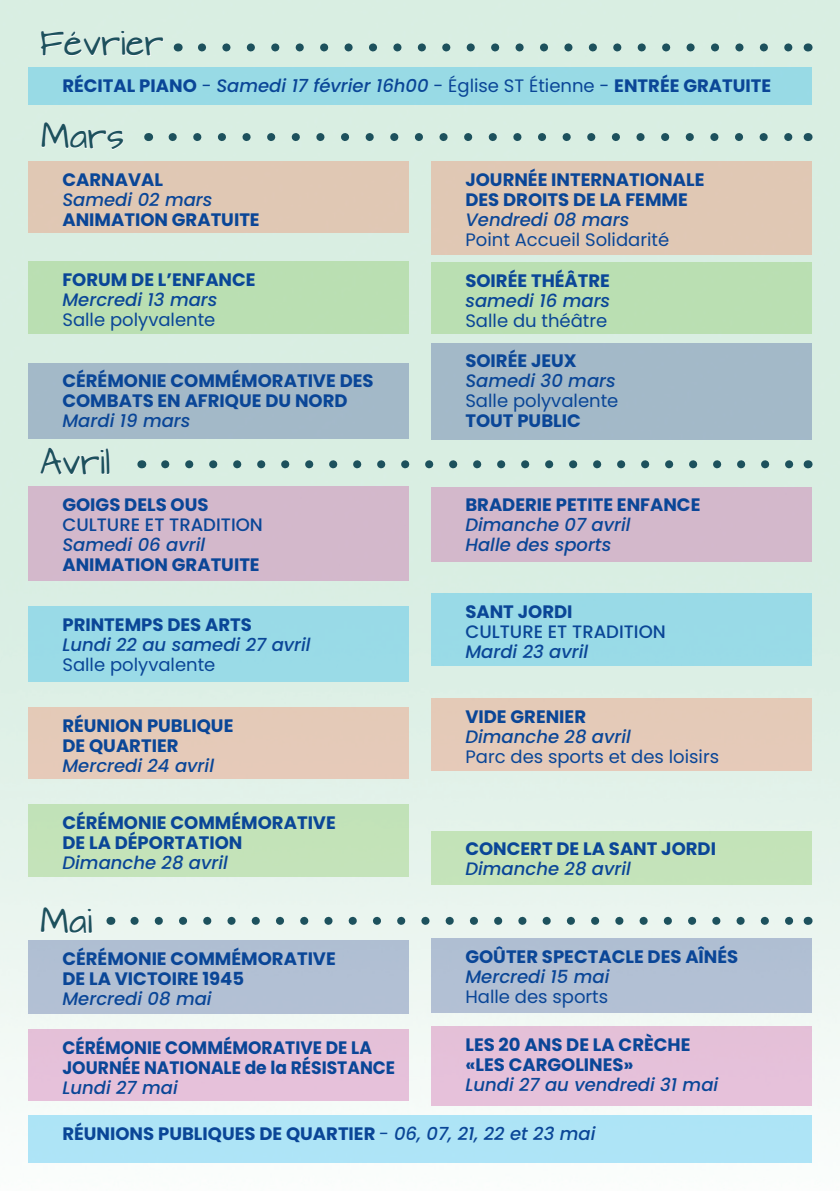
<style>
.page{position:relative;width:840px;height:1191px;background:#fff}
.page>*{position:absolute;margin:0;border:0;box-sizing:border-box;transform-origin:0 0}
.t1{font:30.8px "Architects Daughter";color:#1d515d;scale:.91 1}
.t2{font:700 18px/20px "Poppins";color:#0a4697}
.t3{font:italic 500 18px/20px "Poppins";color:#0a4697}
.t4{font:18px "Poppins";color:#0a4697}
.t5{font:700 18px/20px "Poppins";color:#0a4697;scale:.95 1}
.t6{font:500 18px "Poppins";color:#0a4697}
.s1{font-weight:400}
.s2{font-weight:500;font-style:italic}
</style>
<div class="page">
<img style="left:0;top:0;width:839px;height:1163px">
<svg style="left:202px;top:43px;width:593px;height:8px"></svg>
<svg style="left:40px;top:30px;width:124px;height:27px"></svg>
<div style="left:28px;top:67px;width:783px;height:38px;background:#98dae5"></div>
<div style="left:28px;top:1115px;width:783px;height:47px;background:#aee4f6"></div>
<svg style="left:172px;top:133px;width:623px;height:8px"></svg>
<svg style="left:41px;top:122px;width:83px;height:28px"></svg>
<div style="left:28px;top:262px;width:380px;height:72px;background:#badfb2"></div>
<div style="left:28px;top:363px;width:380px;height:75px;background:#a3b9c8"></div>
<div style="left:431px;top:263px;width:380px;height:71px;background:#badfb2"></div>
<div style="left:431px;top:342px;width:380px;height:97px;background:#a3b9c8"></div>
<div style="left:28px;top:161px;width:380px;height:72px;background:#e0c8b4"></div>
<div style="left:431px;top:161px;width:380px;height:93px;background:#e0c8b4"></div>
<svg style="left:165px;top:460px;width:630px;height:8px"></svg>
<svg style="left:40px;top:447px;width:70px;height:29px"></svg>
<div style="left:28px;top:606px;width:380px;height:75px;background:#99dbe7"></div>
<div style="left:431px;top:487px;width:380px;height:75px;background:#d3b8cb"></div>
<div style="left:431px;top:831px;width:380px;height:53px;background:#c4e3b9"></div>
<div style="left:431px;top:593px;width:380px;height:73px;background:#99dae7"></div>
<div style="left:28px;top:804px;width:380px;height:72px;background:#c3e3b8"></div>
<div style="left:431px;top:698px;width:380px;height:72px;background:#e4cab8"></div>
<div style="left:28px;top:487px;width:380px;height:94px;background:#d3b8cb"></div>
<div style="left:28px;top:707px;width:380px;height:71px;background:#e5cab9"></div>
<svg style="left:134px;top:917px;width:661px;height:8px"></svg>
<svg style="left:40px;top:906px;width:53px;height:28px"></svg>
<div style="left:431px;top:1026px;width:380px;height:80px;background:#e5c1da"></div>
<div style="left:431px;top:938px;width:380px;height:75px;background:#b2c0d4"></div>
<div style="left:28px;top:940px;width:380px;height:74px;background:#b2c0d4"></div>
<div style="left:28px;top:1029px;width:380px;height:71px;background:#e5c1da"></div>
<h1 class="t1" style="left:40px;top:27px;width:138px">Février</h1>
<p class="t2" style="left:62px;top:75px;width:707px">RÉCITAL PIANO <span class="s1">-</span> <span class="s2">Samedi 17 février 16h00</span> <span class="s1">- Église ST Étienne -</span> ENTRÉE GRATUITE</p>
<h1 class="t1" style="left:41px;top:120px;width:93px">Mars</h1>
<p class="t2" style="left:62px;top:169px;width:102px">CARNAVAL</p>
<p class="t3" style="left:62px;top:189px;width:151px">Samedi 02 mars</p>
<p class="t2" style="left:62px;top:209px;width:197px">ANIMATION GRATUITE</p>
<p class="t2" style="left:62px;top:270px;width:193px">FORUM DE L’ENFANCE</p>
<p class="t3" style="left:62px;top:290px;width:156px">Mercredi 13 mars</p>
<p class="t4" style="left:62px;top:309px;width:154px">Salle polyvalente</p>
<p class="t2" style="left:62px;top:371px;width:312px">CÉRÉMONIE COMMÉMORATIVE DES<br>COMBATS EN AFRIQUE DU NORD</p>
<p class="t3" style="left:62px;top:411px;width:129px">Mardi 19 mars</p>
<h1 class="t1" style="left:40px;top:445px;width:79px">Avril</h1>
<p class="t2" style="left:62px;top:495px;width:147px">GOIGS DELS OUS</p>
<p class="t6" style="left:62px;top:515px;width:202px">CULTURE ET TRADITION</p>
<p class="t3" style="left:62px;top:535px;width:144px">Samedi 06 avril</p>
<p class="t2" style="left:62px;top:555px;width:197px">ANIMATION GRATUITE</p>
<p class="t2" style="left:62px;top:615px;width:191px">PRINTEMPS DES ARTS</p>
<p class="t3" style="left:62px;top:635px;width:250px">Lundi 22 au samedi 27 avril</p>
<p class="t4" style="left:62px;top:654px;width:154px">Salle polyvalente</p>
<p class="t2" style="left:62px;top:715px;width:170px">RÉUNION PUBLIQUE<br>DE QUARTIER</p>
<p class="t3" style="left:62px;top:755px;width:153px">Mercredi 24 avril</p>
<p class="t2" style="left:62px;top:812px;width:273px">CÉRÉMONIE COMMÉMORATIVE<br>DE LA DÉPORTATION</p>
<p class="t3" style="left:62px;top:852px;width:167px">Dimanche 28 avril</p>
<h1 class="t1" style="left:40px;top:904px;width:59px">Mai</h1>
<p class="t2" style="left:62px;top:949px;width:273px">CÉRÉMONIE COMMÉMORATIVE<br>DE LA VICTOIRE 1945</p>
<p class="t3" style="left:62px;top:989px;width:151px">Mercredi 08 mai</p>
<p class="t5" style="left:62px;top:1037px;width:349px">CÉRÉMONIE COMMÉMORATIVE DE LA<br>JOURNÉE NATIONALE DE LA RÉSISTANCE</p>
<p class="t3" style="left:62px;top:1077px;width:117px">Lundi 27 mai</p>
<p class="t2" style="left:465px;top:169px;width:238px">JOURNÉE INTERNATIONALE<br>DES DROITS DE LA FEMME</p>
<p class="t3" style="left:465px;top:209px;width:165px">Vendredi 08 mars</p>
<p class="t4" style="left:465px;top:229px;width:205px">Point Accueil Solidarité</p>
<p class="t2" style="left:465px;top:271px;width:134px">SOIRÉE THÉÂTRE</p>
<p class="t3" style="left:465px;top:291px;width:146px">samedi 16 mars</p>
<p class="t4" style="left:465px;top:311px;width:143px">Salle du théâtre</p>
<p class="t2" style="left:465px;top:351px;width:113px">SOIRÉE JEUX</p>
<p class="t3" style="left:465px;top:371px;width:152px">Samedi 30 mars</p>
<p class="t4" style="left:465px;top:390px;width:154px">Salle polyvalente</p>
<p class="t2" style="left:465px;top:411px;width:117px">TOUT PUBLIC</p>
<p class="t2" style="left:465px;top:495px;width:234px">BRADERIE PETITE ENFANCE</p>
<p class="t3" style="left:465px;top:515px;width:167px">Dimanche 07 avril<br>Halle des sports</p>
<p class="t2" style="left:465px;top:602px;width:109px">SANT JORDI</p>
<p class="t6" style="left:465px;top:621px;width:202px">CULTURE ET TRADITION</p>
<p class="t3" style="left:465px;top:642px;width:124px">Mardi 23 avril</p>
<p class="t2" style="left:465px;top:706px;width:110px">VIDE GRENIER</p>
<p class="t3" style="left:465px;top:726px;width:167px">Dimanche 28 avril</p>
<p class="t4" style="left:465px;top:746px;width:255px">Parc des sports et des loisirs</p>
<p class="t2" style="left:465px;top:839px;width:252px">CONCERT DE LA SANT JORDI</p>
<p class="t3" style="left:465px;top:859px;width:167px">Dimanche 28 avril</p>
<p class="t2" style="left:465px;top:947px;width:274px">GOÛTER SPECTACLE DES AÎNÉS</p>
<p class="t3" style="left:465px;top:967px;width:145px">Mercredi 15 mai</p>
<p class="t4" style="left:465px;top:986px;width:144px">Halle des sports</p>
<p class="t2" style="left:465px;top:1035px;width:224px">LES 20 ANS DE LA CRÈCHE «LES CARGOLINES»</p>
<p class="t3" style="left:465px;top:1075px;width:254px">Lundi 27 au vendredi 31 mai</p>
<p class="t2" style="left:62px;top:1123px;width:534px">RÉUNIONS PUBLIQUES DE QUARTIER <span class="s1">-</span> <span class="s2">06, 07, 21, 22 et 23 mai</span></p>
</div>
